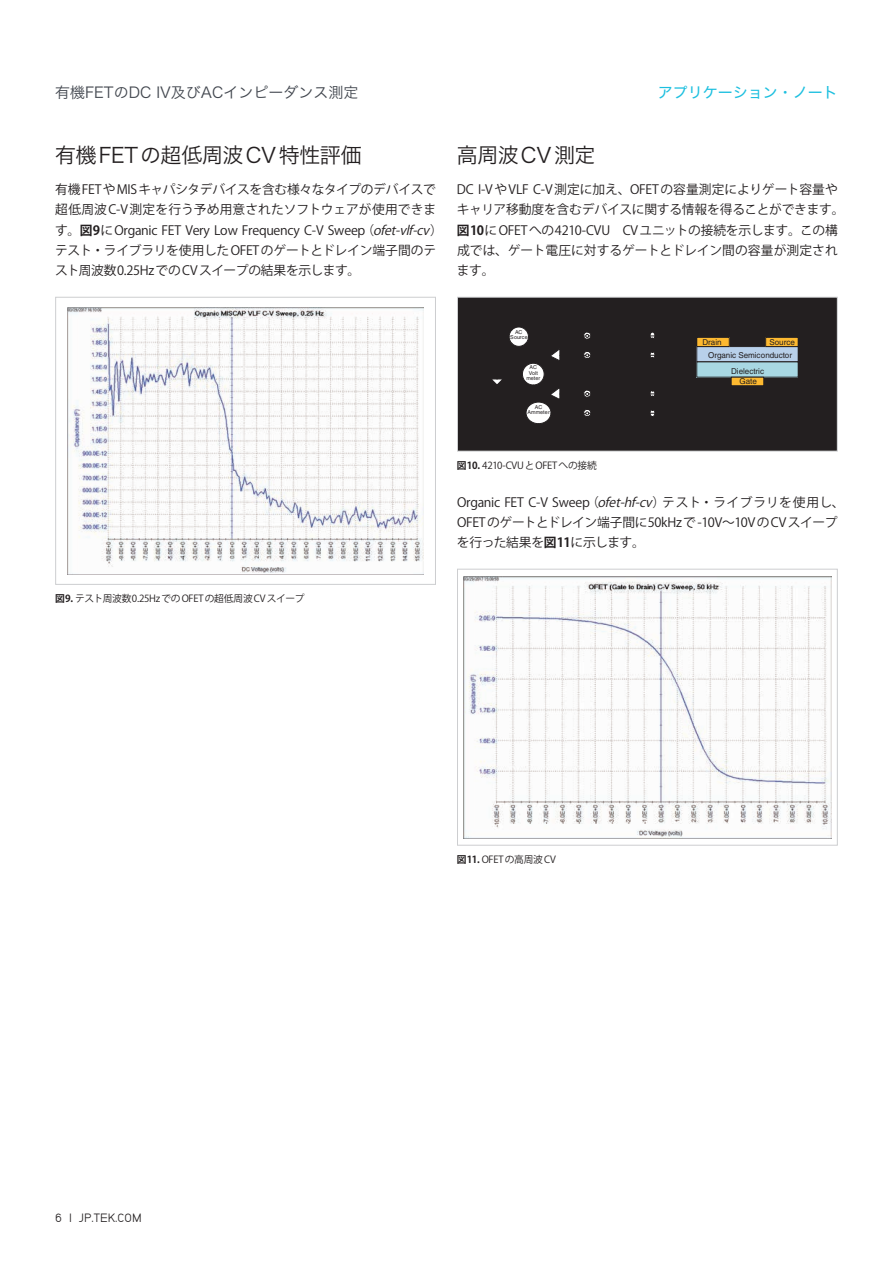
<style>
.page{position:relative;width:893px;height:1263px;background:#fff}
.page>*{position:absolute;margin:0;border:0;box-sizing:border-box;transform-origin:0 0}
.t1{font:21px "Hira Kaku Std W3";letter-spacing:-.015em;color:#231f20}
.t2{font:15px "Hira Kaku Std W3";color:#41464e}
.t3{font:15px "Hira Kaku Std W4";color:#1cbfdf}
.t4{font:12.75px/20.2px "Koz Go Pro";letter-spacing:-.015em;color:#231f20}
.t5{font:12px "Neubau Grotesk Nor";color:#231f20}
.t6{font:9.75px "Koz Go Pro";letter-spacing:-.02em;color:#231f20}
.t7{font:8.1px/15.8px "Helvetica LT Std";letter-spacing:-.005em;color:#231f20;text-align:center}
.t8{font:5.4px/6.4px "Helvetica LT Std";letter-spacing:.01em;color:#231f20;text-align:center}
.s1{font-weight:700}
.s2{font-style:italic}
</style>
<div class="page">
<img style="left:68px;top:307px;width:355px;height:267px">
<div style="left:55px;top:297px;width:381px;height:288px;border:1px solid #cdced0"></div>
<div style="left:457px;top:297px;width:380px;height:154px;background:#231f20"></div>
<div style="left:509px;top:327px;width:19px;height:19px;background:#fff;border-radius:50%"></div>
<div style="left:509px;top:327px;width:20px;height:20px;border:1px solid #231f20;border-radius:50%"></div>
<div style="left:526px;top:402px;width:25px;height:22px;background:#fff;border-radius:50%"></div>
<div style="left:526px;top:402px;width:25px;height:22px;border:1px solid #231f20;border-radius:50%"></div>
<div style="left:583px;top:332px;width:8px;height:7px;border:1px solid #231f20;border-radius:50%"></div>
<div style="left:583px;top:351px;width:8px;height:8px;border:1px solid #231f20;border-radius:50%"></div>
<div style="left:583px;top:390px;width:8px;height:7px;border:1px solid #231f20;border-radius:50%"></div>
<div style="left:583px;top:409px;width:8px;height:8px;border:1px solid #231f20;border-radius:50%"></div>
<svg style="left:492px;top:334px;width:97px;height:82px"></svg>
<hr style="left:587px;top:332px;width:65px;height:1px;background:#231f20">
<hr style="left:587px;top:339px;width:65px;height:1px;background:#231f20">
<hr style="left:589px;top:336px;width:78px;height:1px;background:#231f20">
<hr style="left:587px;top:351px;width:65px;height:1px;background:#231f20">
<hr style="left:587px;top:358px;width:65px;height:1px;background:#231f20">
<hr style="left:589px;top:355px;width:78px;height:1px;background:#231f20">
<hr style="left:587px;top:390px;width:66px;height:1px;background:#231f20">
<hr style="left:587px;top:397px;width:65px;height:1px;background:#231f20">
<hr style="left:589px;top:394px;width:78px;height:1px;background:#231f20">
<div style="left:650px;top:409px;width:5px;height:8px;border:1px solid #231f20;border-radius:50%"></div>
<hr style="left:587px;top:409px;width:66px;height:1px;background:#231f20">
<hr style="left:587px;top:416px;width:65px;height:1px;background:#231f20">
<hr style="left:589px;top:413px;width:78px;height:1px;background:#231f20">
<svg style="left:650px;top:332px;width:5px;height:79px"></svg>
<svg style="left:696px;top:337px;width:102px;height:49px"></svg>
<div style="left:457px;top:297px;width:381px;height:154px;border:1px solid #cdced0"></div>
<img style="left:464px;top:576px;width:367px;height:262px">
<div style="left:457px;top:569px;width:381px;height:276px;border:1px solid #cdced0"></div>
<p class="t2" style="left:55px;top:81px;width:305px">有機FETのDC IV及びACインピーダンス測定</p>
<p class="t3" style="left:658px;top:81px;width:181px">アプリケーション・ノート</p>
<h1 class="t1" style="left:55px;top:139px;width:308px">有機FETの超低周波CV特性評価</h1>
<p class="t4" style="left:55px;top:180px;width:389px">有機FETやMISキャパシタデバイスを含む様々なタイプのデバイスで超低周波C-V測定を行う予め用意されたソフトウェアが使用できます。<span class="s1">図9</span>にOrganic FET Very Low Frequency C-V Sweep（<span class="s2">ofet-vlf-cv</span>）テスト・ライブラリを使用したOFETのゲートとドレイン端子間のテスト周波数0.25HzでのCVスイープの結果を示します。</p>
<p class="t6" style="left:55px;top:592px;width:251px"><span class="s1">図9.</span> テスト周波数0.25HzでのOFETの超低周波CVスイープ</p>
<h1 class="t1" style="left:457px;top:139px;width:140px">高周波CV測定</h1>
<p class="t4" style="left:457px;top:180px;width:389px">DC I-V やVLF C-V 測定に加え、OFETの容量測定によりゲート容量やキャリア移動度を含むデバイスに関する情報を得ることができます。<span class="s1">図10</span>にOFET への4210-CVU　CVユニットの接続を示します。この構成では、ゲート電圧に対するゲートとドレイン間の容量が測定されます。</p>
<p class="t8" style="left:516px;top:328px;width:8px">Ac</p>
<p class="t8" style="left:510px;top:330px;width:19px;line-height:4.9px">AC<br>Source</p>
<p class="t8" style="left:529px;top:364px;width:11px;text-align:left">AC<br>Volt</p>
<p class="t8" style="left:526px;top:375px;width:16px">meter</p>
<p class="t8" style="left:526px;top:370px;width:16px">- meter</p>
<p class="t8" style="left:535px;top:403px;width:8px">Ac</p>
<p class="t8" style="left:527px;top:405px;width:24px;line-height:4.9px">AC<br>Ammeter</p>
<p class="t7" style="left:702px;top:334px;width:21px">Drain</p>
<p class="t7" style="left:769px;top:334px;width:27px">Source</p>
<p class="t7" style="left:740px;top:373px;width:19px">Gate</p>
<p class="t7" style="left:708px;top:347px;width:86px">Organic Semiconductor<br>Dielectric</p>
<p class="t6" style="left:457px;top:459px;width:142px"><span class="s1">図10.</span> 4210-CVUとOFET への接続</p>
<p class="t4" style="left:457px;top:492px;width:389px">Organic FET C-V Sweep（<span class="s2">ofet-hf-cv</span>）テスト・ライブラリを使用し、<br>OFETのゲートとドレイン端子間に50kHzで-10V～10VのCVスイープを行った結果を<span class="s1">図11</span>に示します。</p>
<p class="t6" style="left:457px;top:853px;width:100px"><span class="s1">図11.</span> OFETの高周波CV</p>
<p class="t5" style="left:55px;top:1211px;width:88px">6 | JP.TEK.COM</p>
</div>
